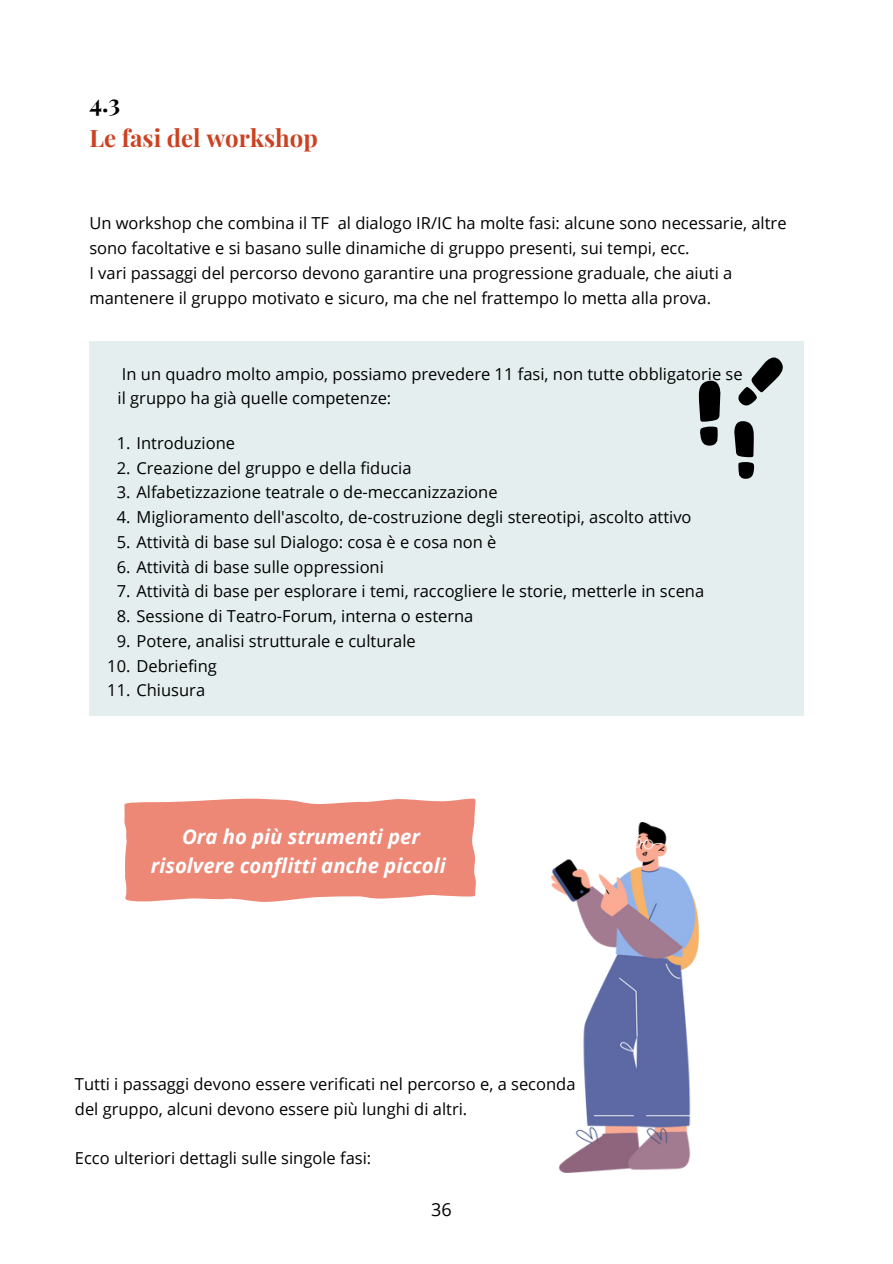
<style>
.page{position:relative;width:893px;height:1264px;background:#fff}
.page>*{position:absolute;margin:0;border:0;box-sizing:border-box;transform-origin:0 0}
.t1{font:700 24px "Playfair Display";color:#cb4222}
.t2{font:700 24px "Playfair Display";color:#000}
.t3{font:italic 700 20.25px/29.2px "Open Sans";color:#fff;text-align:center}
.t4{font:18px "Open Sans";color:#000}
.t5{font:16.5px/24.8px "Open Sans";color:#000}
</style>
<div class="page">
<div style="left:89px;top:341px;width:715px;height:374px;background:#e4eeee"></div>
<svg style="left:698px;top:380px;width:22px;height:65px"></svg>
<svg style="left:734px;top:421px;width:20px;height:58px"></svg>
<svg style="left:738px;top:357px;width:45px;height:49px"></svg>
<svg style="left:124px;top:798px;width:352px;height:104px;background:#ee8f7f"></svg>
<img style="left:551px;top:822px;width:147px;height:350px">
<p class="t2" style="left:89px;top:86px;width:32px">4.3</p>
<p class="t1" style="left:89px;top:121px;width:230px">Le fasi del workshop</p>
<p class="t5" style="left:89px;top:211px;width:698px">Un workshop che combina il TF al dialogo IR/IC ha molte fasi: alcune sono necessarie, altre sono facoltative e si basano sulle dinamiche di gruppo presenti, sui tempi, ecc.</p>
<p class="t5" style="left:89px;top:260px;width:644px">I vari passaggi del percorso devono garantire una progressione graduale, che aiuti a mantenere il gruppo motivato e sicuro, ma che nel frattempo lo metta alla prova.</p>
<p class="t5" style="left:122px;top:361px;width:622px">In un quadro molto ampio, possiamo prevedere 11 fasi, non tutte obbligatorie se</p>
<p class="t5" style="left:118px;top:385px;width:275px">il gruppo ha già quelle competenze:</p>
<p class="t5" style="left:117px;top:430px;width:120px">1. Introduzione</p>
<p class="t5" style="left:117px;top:455px;width:296px">2. Creazione del gruppo e della fiducia</p>
<p class="t5" style="left:117px;top:479px;width:382px">3. Alfabetizzazione teatrale o de-meccanizzazione</p>
<p class="t5" style="left:117px;top:504px;width:576px">4. Miglioramento dell'ascolto, de-costruzione degli stereotipi, ascolto attivo</p>
<p class="t5" style="left:117px;top:529px;width:381px">5. Attività di base sul Dialogo: cosa è e cosa non è</p>
<p class="t5" style="left:117px;top:554px;width:269px">6. Attività di base sulle oppressioni</p>
<p class="t5" style="left:117px;top:578px;width:589px">7. Attività di base per esplorare i temi, raccogliere le storie, metterle in scena</p>
<p class="t5" style="left:117px;top:603px;width:358px">8. Sessione di Teatro-Forum, interna o esterna</p>
<p class="t5" style="left:117px;top:628px;width:300px">9. Potere, analisi strutturale e culturale</p>
<p class="t5" style="left:107px;top:653px;width:111px">10. Debriefing</p>
<p class="t5" style="left:107px;top:677px;width:99px">11. Chiusura</p>
<p class="t3" style="left:151px;top:821px;width:296px">Ora ho più strumenti per risolvere conflitti anche piccoli</p>
<p class="t5" style="left:75px;top:1071px;width:502px">Tutti i passaggi devono essere verificati nel percorso e, a seconda</p>
<p class="t5" style="left:75px;top:1095px;width:394px">del gruppo, alcuni devono essere più lunghi di altri.</p>
<p class="t5" style="left:75px;top:1145px;width:298px">Ecco ulteriori dettagli sulle singole fasi:</p>
<p class="t4" style="left:431px;top:1197px;width:22px">36</p>
</div>
